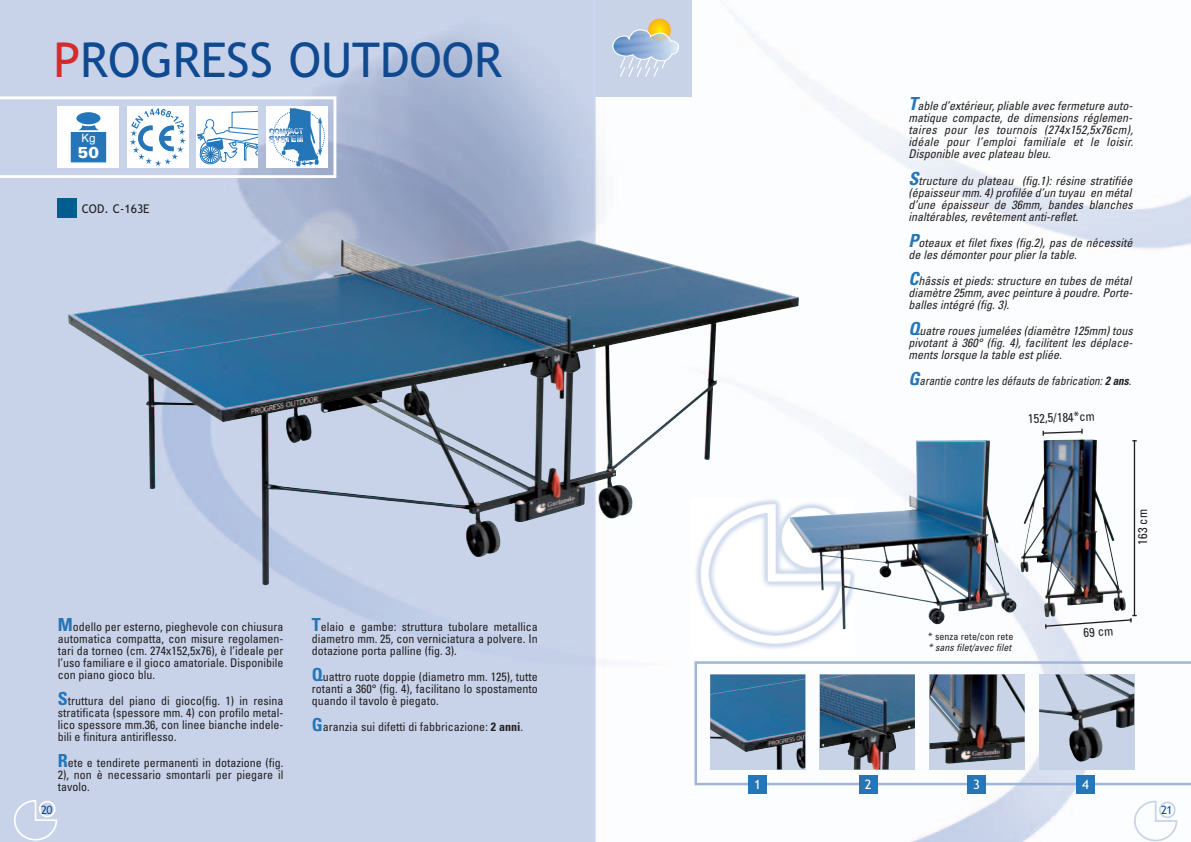
<style>
.page{position:relative;width:1191px;height:842px;background:#fff}
.page>*{position:absolute;margin:0;border:0;box-sizing:border-box;transform-origin:0 0}
.t1{font:48px "Trebuchet MS";color:#0f4a91}
.t2{font:900 15.8px "Univers";color:#fff}
.t3{font:13px "Trebuchet MS";color:#fff}
.t4{font:condensed 12.7px "Univers";color:#231f20}
.t5{font:condensed 12px/12px "Univers";color:#231f20;text-align:justify}
.t6{font:italic condensed 12px/12px "Univers";color:#231f20;text-align:justify}
.t7{font:italic condensed 12px "Univers";color:#231f20;scale:.93 1}
.t8{font:12px "Trebuchet MS";color:#231f20}
.t9{font:11.5px "Trebuchet MS";color:#0f4a91}
.t10{font:11.5px "Helvetica";color:#fff}
.t11{font:italic condensed 10px "Univers";color:#231f20}
.t12{font:condensed 10px "Univers";color:#231f20}
.s1{color:#d32c2d}
.s2{font-weight:700;font-size:18px;color:#2576b8}
.s3{font-weight:700}
.s4{font-style:normal}
</style>
<div class="page">
<img style="left:0;top:0;width:1191px;height:842px">
<svg style="left:13px;top:799px;width:45px;height:42px;background:#cfd8ec"></svg>
<div style="left:39px;top:801px;width:17px;height:16px;border:2px solid #fff;border-radius:50%"></div>
<svg style="left:1133px;top:800px;width:45px;height:42px"></svg>
<div style="left:1159px;top:801px;width:16px;height:17px;border:2px solid #c8d3e8;border-radius:50%"></div>
<div style="left:595px;top:0;width:97px;height:96px;background:#c8d3e8"></div>
<img style="left:648px;top:19px;width:23px;height:22px;border-radius:11px">
<svg style="left:612px;top:29px;width:67px;height:48px"></svg>
<svg style="left:694px;top:661px;width:497px;height:124px"></svg>
<img style="left:692px;top:499px;width:162px;height:155px">
<div style="left:748px;top:775px;width:18px;height:18px;background:#2576b8"></div>
<div style="left:859px;top:775px;width:18px;height:18px;background:#2576b8"></div>
<div style="left:967px;top:775px;width:18px;height:18px;background:#2576b8"></div>
<div style="left:1076px;top:775px;width:18px;height:18px;background:#2576b8"></div>
<div style="left:57px;top:198px;width:20px;height:20px;background:#005d8d"></div>
<svg style="left:0;top:96px;width:336px;height:82px"></svg>
<img style="left:333px;top:237px;width:17px;height:40px">
<hr style="left:1133px;top:440px;width:2px;height:176px;background:#231f20">
<svg style="left:1043px;top:615px;width:93px;height:14px"></svg>
<svg style="left:1041px;top:429px;width:42px;height:7px"></svg>
<img style="left:905px;top:441px;width:11px;height:69px">
<img style="left:1020px;top:439px;width:61px;height:178px">
<h1 class="t1" style="left:53px;top:32px;width:450px"><span class="s1">P</span>ROGRESS OUTDOOR</h1>
<p class="t10" style="left:81px;top:134px;width:16px">Kg</p>
<h2 class="t2" style="left:78px;top:147px;width:23px">50</h2>
<p class="t8" style="left:82px;top:202px;width:69px">COD. C-163E</p>
<p class="t5" style="left:58px;top:621px;width:227px"><span class="s2">M</span>odello per esterno, pieghevole con chiusura automatica compatta, con misure regolamen&shy;tari da torneo (cm. 274x152,5x76), è l’ideale per l’uso familiare e il gioco amatoriale. Disponibile con piano gioco blu.</p>
<p class="t5" style="left:58px;top:695px;width:227px"><span class="s2">S</span>truttura del piano di gioco(fig. 1) in resina stratificata (spessore mm. 4) con profilo metal&shy;lico spessore mm.36, con linee bianche indele&shy;bili e finitura antiriflesso.</p>
<p class="t5" style="left:58px;top:758px;width:227px"><span class="s2">R</span>ete e tendirete permanenti in dotazione (fig.<br>2), non è necessario smontarli per piegare il tavolo.</p>
<p class="t5" style="left:312px;top:621px;width:227px"><span class="s2">T</span>elaio e gambe: struttura tubolare metallica diametro mm. 25, con verniciatura a polvere. In dotazione porta palline (fig. 3).</p>
<p class="t5" style="left:312px;top:671px;width:227px"><span class="s2">Q</span>uattro ruote doppie (diametro mm. 125), tutte rotanti a 360° (fig. 4), facilitano lo spostamento quando il tavolo è piegato.</p>
<p class="t5" style="left:312px;top:722px;width:213px"><span class="s2">G</span>aranzia sui difetti di fabbricazione: <span class="s3">2 anni</span>.</p>
<p class="t6" style="left:908px;top:101px;width:226px"><span class="s2">T</span>able d’extérieur, pliable avec fermeture auto&shy;matique compacte, de dimensions réglemen&shy;taires pour les tournois (274x152,5x76cm), idéale pour l’emploi familiale et le loisir.<br>Disponible avec plateau bleu.</p>
<p class="t6" style="left:908px;top:175px;width:226px"><span class="s2">S</span>tructure du plateau (fig.1): résine stratifiée (épaisseur mm. 4) profilée d’un tuyau en métal d’une épaisseur de 36mm, bandes blanches inaltérables, revêtement anti-reflet.</p>
<p class="t6" style="left:908px;top:237px;width:225px"><span class="s2">P</span>oteaux et filet fixes (fig.2), pas de nécessité de les démonter pour plier la table.</p>
<p class="t6" style="left:908px;top:276px;width:226px"><span class="s2">C</span>hâssis et pieds: structure en tubes de métal diamètre 25mm, avec peinture à poudre. Porte&shy;balles intégré (fig. 3).</p>
<p class="t6" style="left:908px;top:326px;width:226px"><span class="s2">Q</span>uatre roues jumelées (diamètre 125mm) tous pivotant à 360° (fig. 4), facilitent les déplace&shy;ments lorsque la table est pliée.</p>
<p class="t7" style="left:908px;top:377px;width:241px"><span class="s2">G</span>arantie contre les défauts de fabrication: <span class="s3">2 ans</span><span class="s4">.</span></p>
<p class="t4" style="left:1028px;top:414px;width:68px;rotate:-2deg">152,5/184*cm</p>
<p class="t12" style="left:928px;top:633px;width:87px">* senza rete/con rete</p>
<p class="t11" style="left:928px;top:644px;width:84px">* sans filet/avec filet</p>
<p class="t4" style="left:1138px;top:544px;width:37px;rotate:-90deg">163 cm</p>
<p class="t4" style="left:1083px;top:628px;width:31px;rotate:-4deg">69 cm</p>
<p class="t3" style="left:754px;top:777px;width:8px">1</p>
<p class="t3" style="left:864px;top:777px;width:8px">2</p>
<p class="t3" style="left:973px;top:777px;width:8px">3</p>
<p class="t3" style="left:1082px;top:777px;width:8px">4</p>
<p class="t9" style="left:41px;top:803px;width:13px">20</p>
<p class="t9" style="left:1161px;top:803px;width:13px">21</p>
</div>
